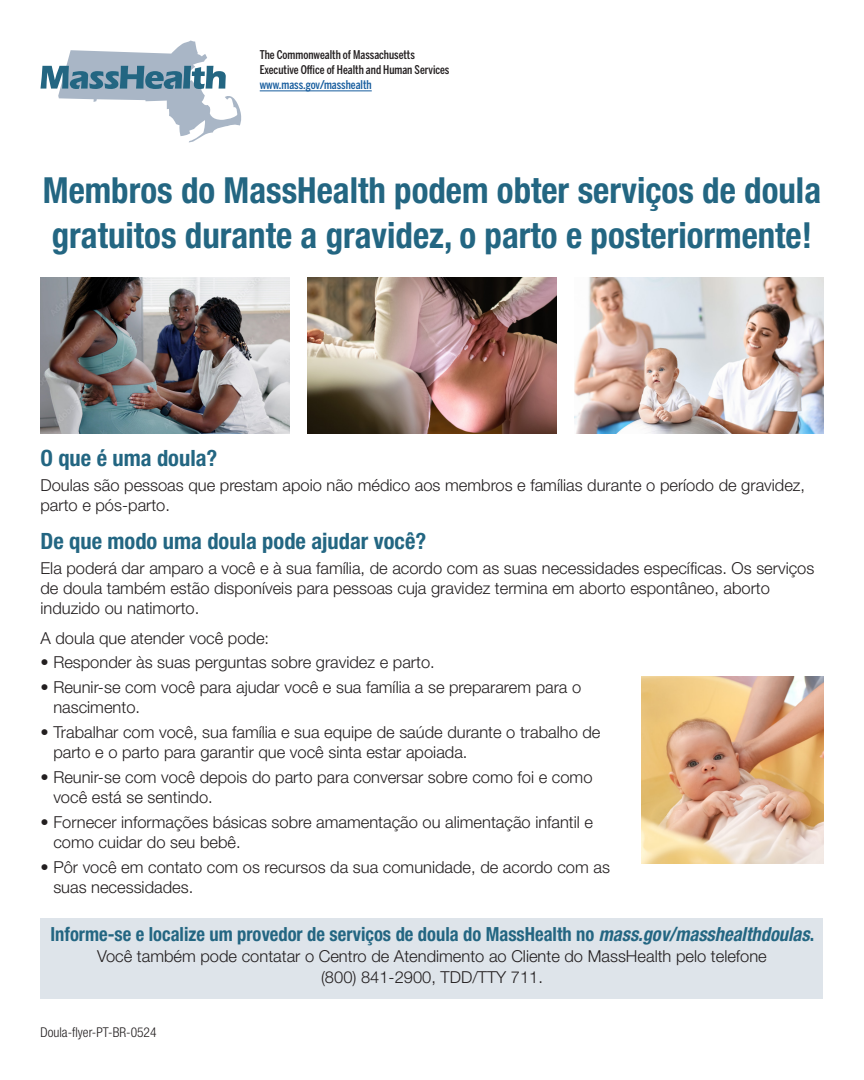
<style>
.page{position:relative;width:864px;height:1080px;background:#fff}
.page>*{position:absolute;margin:0;border:0;box-sizing:border-box;transform-origin:0 0}
.Heading_1{font:700 condensed 36px/45px "Helvetica Neue LT Std";color:#236682}
.Heading_2{font:700 condensed 22.5px "Helvetica Neue LT Std";color:#236682}
.Heading_2-2{font:700 condensed 19.5px "Helvetica Neue LT Std";color:#236682;scale:.95 1}
.t1{font:300 16.5px/20.2px "Helvetica Neue LT Std";color:#231f20}
.t2{font:300 condensed 13.5px "Helvetica Neue LT Std";color:#231f20}
.t3{font:500 12px "Benton Sans Comp";color:#231f20}
.t4{font:500 12px "Benton Sans Comp";color:#175d9e}
.s1{font-style:italic}
</style>
<div class="page">
<hr style="left:260px;top:91px;width:112px;height:1px;background:#175d9e">
<svg style="left:40px;top:40px;width:201px;height:102px"></svg>
<div style="left:40px;top:918px;width:784px;height:81px;background:#dee4ea"></div>
<img style="left:641px;top:677px;width:183px;height:187px">
<img style="left:574px;top:278px;width:250px;height:156px">
<img style="left:40px;top:278px;width:250px;height:156px">
<img style="left:308px;top:278px;width:248px;height:156px">
<p class="t3" style="left:260px;top:48px;width:157px">The Commonwealth of Massachusetts</p>
<p class="t3" style="left:260px;top:63px;width:191px">Executive Office of Health and Human Services</p>
<p class="t4" style="left:260px;top:78px;width:114px">www.mass.gov/masshealth</p>
<p class="Heading_1" style="left:43px;top:167px;width:780px">Membros do MassHealth podem obter serviços de doula gratuitos durante a gravidez, o parto e posteriormente!</p>
<p class="Heading_2" style="left:40px;top:444px;width:178px">O que é uma doula?</p>
<p class="t1" style="left:40px;top:474px;width:766px">Doulas são pessoas que prestam apoio não médico aos membros e famílias durante o período de gravidez, parto e pós-parto.</p>
<p class="Heading_2" style="left:40px;top:528px;width:387px">De que modo uma doula pode ajudar você?</p>
<p class="t1" style="left:40px;top:558px;width:775px">Ela poderá dar amparo a você e à sua família, de acordo com as suas necessidades específicas. Os serviços de doula também estão disponíveis para pessoas cuja gravidez termina em aborto espontâneo, aborto induzido ou natimorto.</p>
<p class="t1" style="left:40px;top:627px;width:230px">A doula que atender você pode:</p>
<p class="t1" style="left:40px;top:652px;width:396px">• Responder às suas perguntas sobre gravidez e parto.</p>
<p class="t1" style="left:53px;top:677px;width:529px;text-indent:-13px">• Reunir-se com você para ajudar você e sua família a se prepararem para o nascimento.</p>
<p class="t1" style="left:53px;top:722px;width:549px;text-indent:-13px">• Trabalhar com você, sua família e sua equipe de saúde durante o trabalho de parto e o parto para garantir que você sinta estar apoiada.</p>
<p class="t1" style="left:53px;top:767px;width:541px;text-indent:-13px">• Reunir-se com você depois do parto para conversar sobre como foi e como você está se sentindo.</p>
<p class="t1" style="left:53px;top:812px;width:541px;text-indent:-13px">• Fornecer informações básicas sobre amamentação ou alimentação infantil e como cuidar do seu bebê.</p>
<p class="t1" style="left:53px;top:857px;width:558px;text-indent:-13px">• Pôr você em contato com os recursos da sua comunidade, de acordo com as suas necessidades.</p>
<p class="Heading_2-2" style="left:50px;top:923px;width:805px">Informe-se e localize um provedor de serviços de doula do MassHealth no <span class="s1">mass.gov/masshealthdoulas</span>.</p>
<p class="t1" style="left:97px;top:946px;width:671px;line-height:21px;text-align:center">Você também pode contatar o Centro de Atendimento ao Cliente do MassHealth pelo telefone (800) 841-2900, TDD/TTY 711.</p>
<p class="t2" style="left:40px;top:1025px;width:118px">Doula-flyer-PT-BR-0524</p>
</div>
